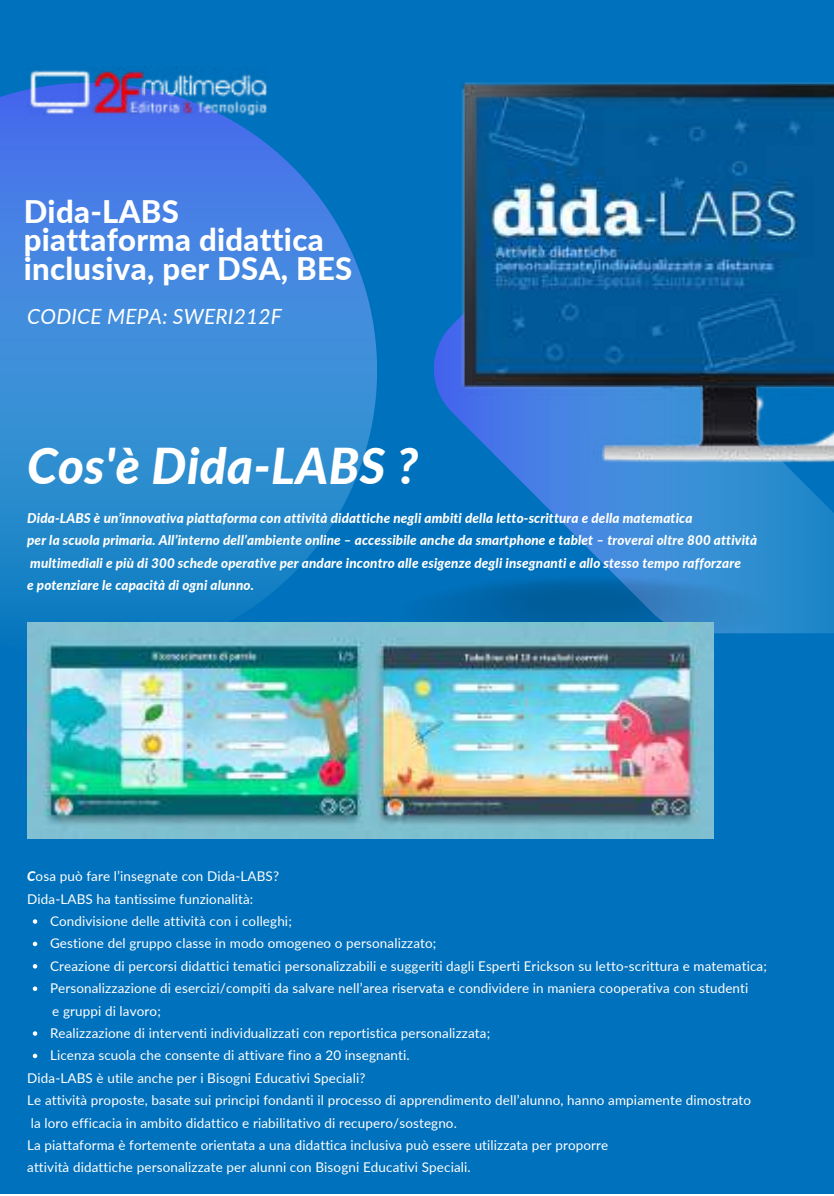
<style>
.page{position:relative;width:834px;height:1196px;background:#fff}
.page>*{position:absolute;margin:0;border:0;box-sizing:border-box;transform-origin:0 0}
.t1{font:italic 800 49.4px "Lato";letter-spacing:.01em;color:#fff}
.t2{font:800 31px/28.4px "Lato";letter-spacing:.01em;color:#fff}
.t3{font:italic 21px "Lato";letter-spacing:.01em;color:#fff}
.t4{font:13.4px/22.4px "Lato";letter-spacing:.01em;color:#fff}
.t5{font:italic 800 13.4px/22.4px "Lato";letter-spacing:.01em;color:#fff}
.s1{font-weight:800;font-style:italic}
</style>
<div class="page">
<div style="left:0;top:0;width:834px;height:1193px;background:#0071bc"></div>
<img style="left:439px;top:574px;width:335px;height:75px">
<svg style="left:0;top:89px;width:377px;height:531px"></svg>
<img style="left:27px;top:66px;width:243px;height:53px">
<svg style="left:33px;top:919px;width:4px;height:4px"></svg>
<svg style="left:33px;top:941px;width:4px;height:5px"></svg>
<svg style="left:33px;top:964px;width:4px;height:4px"></svg>
<svg style="left:33px;top:986px;width:4px;height:5px"></svg>
<svg style="left:33px;top:1031px;width:4px;height:4px"></svg>
<svg style="left:33px;top:1053px;width:4px;height:5px"></svg>
<img style="left:434px;top:82px;width:400px;height:491px">
<img style="left:27px;top:622px;width:686px;height:216px">
<h2 class="t2" style="left:24px;top:196px;width:330px">Dida-LABS piattaforma didattica inclusiva, per DSA, BES</h2>
<h3 class="t3" style="left:27px;top:303px;width:256px">CODICE MEPA: SWERI212F</h3>
<h1 class="t1" style="left:27px;top:435px;width:393px">Cos'è Dida-LABS ?</h1>
<p class="t5" style="left:27px;top:506px;width:731px">Dida-LABS è un’innovativa piattaforma con attività didattiche negli ambiti della letto-scrittura e della matematica<br>per la scuola primaria. All’interno dell’ambiente online – accessibile anche da smartphone e tablet – troverai oltre 800 attività multimediali e più di 300 schede operative per andare incontro alle esigenze degli insegnanti e allo stesso tempo rafforzare<br>e potenziare le capacità di ogni alunno.</p>
<p class="t4" style="left:27px;top:864px;width:253px"><span class="s1">C</span>osa può fare l’insegnate con Dida-LABS?<br>Dida-LABS ha tantissime funzionalità:</p>
<p class="t4" style="left:50px;top:909px;width:718px">Condivisione delle attività con i colleghi;<br>Gestione del gruppo classe in modo omogeneo o personalizzato;<br>Creazione di percorsi didattici tematici personalizzabili e suggeriti dagli Esperti Erickson su letto-scrittura e matematica; Personalizzazione di esercizi/compiti da salvare nell’area riservata e condividere in maniera cooperativa con studenti</p>
<p class="t4" style="left:50px;top:1021px;width:442px">Realizzazione di interventi individualizzati con reportistica personalizzata;<br>Licenza scuola che consente di attivare fino a 20 insegnanti.</p>
<p class="t4" style="left:52px;top:999px;width:110px">e gruppi di lavoro;</p>
<p class="t4" style="left:27px;top:1066px;width:725px">Dida-LABS è utile anche per i Bisogni Educativi Speciali?<br>Le attività proposte, basate sui principi fondanti il processo di apprendimento dell’alunno, hanno ampiamente dimostrato la loro efficacia in ambito didattico e riabilitativo di recupero/sostegno.<br>La piattaforma è fortemente orientata a una didattica inclusiva può essere utilizzata per proporre<br>attività didattiche personalizzate per alunni con Bisogni Educativi Speciali.</p>
</div>
